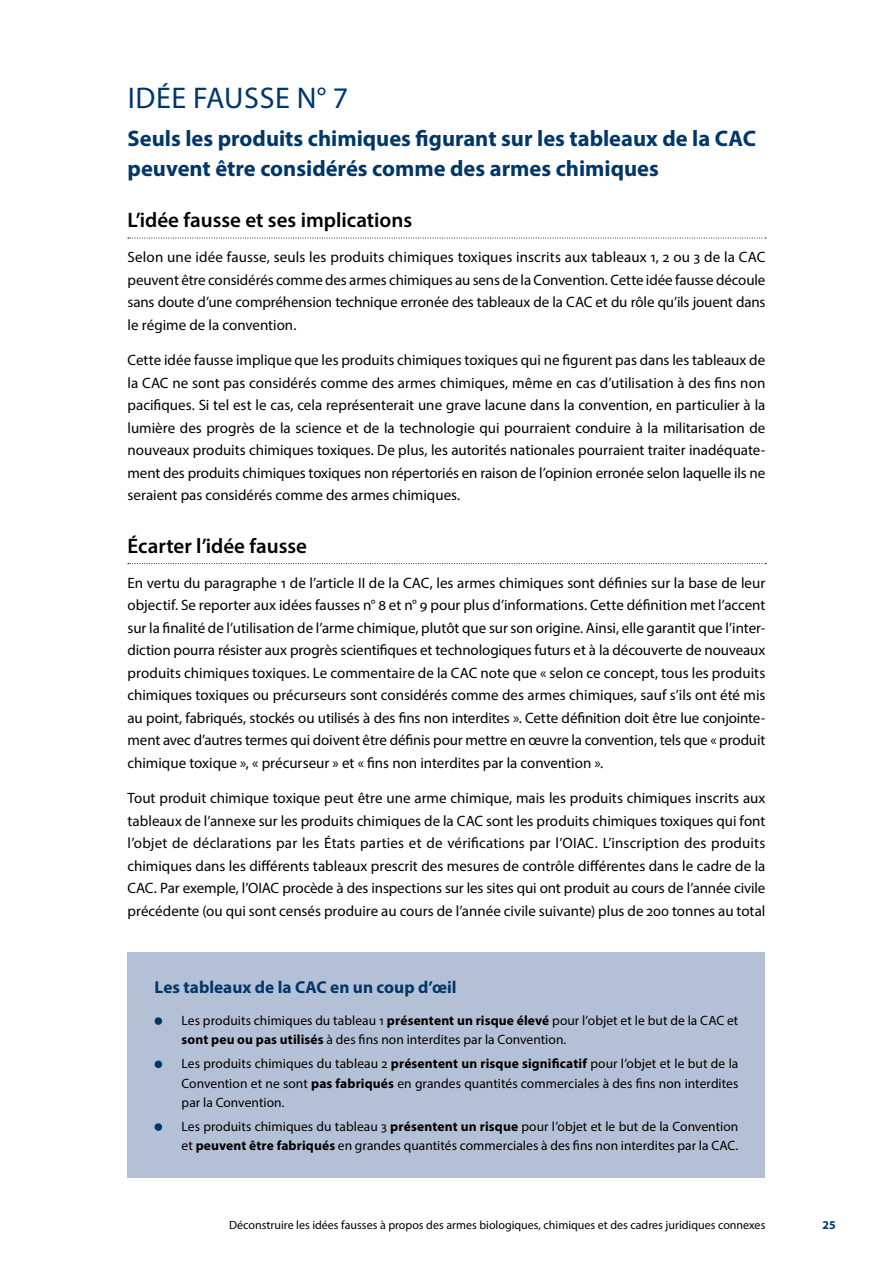
<style>
.page{position:relative;width:893px;height:1263px;background:#fff}
.page>*{position:absolute;margin:0;border:0;box-sizing:border-box;transform-origin:0 0}
.t1{font:30px "Myriad Pro";letter-spacing:.02em;color:#003768}
.t2{font:700 22.5px/30px "Myriad Pro";color:#003768}
.t3{font:600 21px "Myriad Pro";color:#000}
.t4{font:700 17.25px "Myriad Pro";color:#003768}
.t5{font:15px/22.5px "Myriad Pro";color:#000;text-align:justify}
.t6{font:13.5px/19.5px "Myriad Pro";letter-spacing:.005em;color:#000}
.t7{font:12px "Myriad Pro";color:#000}
.t8{font:700 12px "Myriad Pro";color:#003768}
.s1{font-weight:700}
</style>
<div class="page">
<svg style="left:128px;top:238px;width:638px;height:1px"></svg>
<svg style="left:128px;top:563px;width:638px;height:1px"></svg>
<div style="left:128px;top:952px;width:637px;height:226px;background:#b4c0d6"></div>
<div style="left:155px;top:1017px;width:7px;height:8px;background:#003768;border-radius:50%"></div>
<div style="left:155px;top:1060px;width:7px;height:8px;background:#003768;border-radius:50%"></div>
<div style="left:155px;top:1123px;width:7px;height:8px;background:#003768;border-radius:50%"></div>
<h1 class="t1" style="left:128px;top:79px;width:222px">IDÉE FAUSSE N° 7</h1>
<h2 class="t2" style="left:128px;top:123px;width:630px">Seuls les produits chimiques figurant sur les tableaux de la CAC peuvent être considérés comme des armes chimiques</h2>
<h3 class="t3" style="left:128px;top:207px;width:286px">L’idée fausse et ses implications</h3>
<p class="t5" style="left:128px;top:246px;width:639px">Selon une idée fausse, seuls les produits chimiques toxiques inscrits aux tableaux 1, 2 ou 3 de la CAC peuvent être considérés comme des armes chimiques au sens de la Convention. Cette idée fausse découle sans doute d’une compréhension technique erronée des tableaux de la CAC et du rôle qu’ils jouent dans le régime de la convention.</p>
<p class="t5" style="left:128px;top:348px;width:639px">Cette idée fausse implique que les produits chimiques toxiques qui ne figurent pas dans les tableaux de la CAC ne sont pas considérés comme des armes chimiques, même en cas d’utilisation à des fins non pacifiques. Si tel est le cas, cela représenterait une grave lacune dans la convention, en particulier à la lumière des progrès de la science et de la technologie qui pourraient conduire à la militarisation de nouveaux produits chimiques toxiques. De plus, les autorités nationales pourraient traiter inadéquate&shy;ment des produits chimiques toxiques non répertoriés en raison de l’opinion erronée selon laquelle ils ne seraient pas considérés comme des armes chimiques.</p>
<h3 class="t3" style="left:128px;top:532px;width:181px">Écarter l’idée fausse</h3>
<p class="t5" style="left:128px;top:571px;width:639px">En vertu du paragraphe 1 de l’article II de la CAC, les armes chimiques sont définies sur la base de leur objectif. Se reporter aux idées fausses n° 8 et n° 9 pour plus d’informations. Cette définition met l’accent sur la finalité de l’utilisation de l’arme chimique, plutôt que sur son origine. Ainsi, elle garantit que l’inter&shy;diction pourra résister aux progrès scientifiques et technologiques futurs et à la découverte de nouveaux produits chimiques toxiques. Le commentaire de la CAC note que « selon ce concept, tous les produits chimiques toxiques ou précurseurs sont considérés comme des armes chimiques, sauf s’ils ont été mis au point, fabriqués, stockés ou utilisés à des fins non interdites ». Cette définition doit être lue conjointe&shy;ment avec d’autres termes qui doivent être définis pour mettre en œuvre la convention, tels que « produit chimique toxique », « précurseur » et « fins non interdites par la convention ».</p>
<p class="t5" style="left:128px;top:786px;width:639px">Tout produit chimique toxique peut être une arme chimique, mais les produits chimiques inscrits aux tableaux de l’annexe sur les produits chimiques de la CAC sont les produits chimiques toxiques qui font l’objet de déclarations par les États parties et de vérifications par l’OIAC. L’inscription des produits chimiques dans les différents tableaux prescrit des mesures de contrôle différentes dans le cadre de la CAC. Par exemple, l’OIAC procède à des inspections sur les sites qui ont produit au cours de l’année civile précédente (ou qui sont censés produire au cours de l’année civile suivante) plus de 200 tonnes au total</p>
<p class="t4" style="left:155px;top:975px;width:304px">Les tableaux de la CAC en un coup d’œil</p>
<p class="t6" style="left:182px;top:1010px;width:558px">Les produits chimiques du tableau 1 <span class="s1">présentent un risque élevé</span> pour l’objet et le but de la CAC et <span class="s1">sont peu ou pas utilisés</span> à des fins non interdites par la Convention.</p>
<p class="t6" style="left:182px;top:1053px;width:558px;text-align:justify">Les produits chimiques du tableau 2 <span class="s1">présentent un risque significatif</span> pour l’objet et le but de la Convention et ne sont <span class="s1">pas fabriqués</span> en grandes quantités commerciales à des fins non interdites par la Convention.</p>
<p class="t6" style="left:182px;top:1116px;width:558px">Les produits chimiques du tableau 3 <span class="s1">présentent un risque</span> pour l’objet et le but de la Convention et <span class="s1">peuvent être fabriqués</span> en grandes quantités commerciales à des fins non interdites par la CAC.</p>
<p class="t7" style="left:229px;top:1218px;width:538px">Déconstruire les idées fausses à propos des armes biologiques, chimiques et des cadres juridiques connexes</p>
<p class="t8" style="left:822px;top:1217px;width:15px">25</p>
</div>
